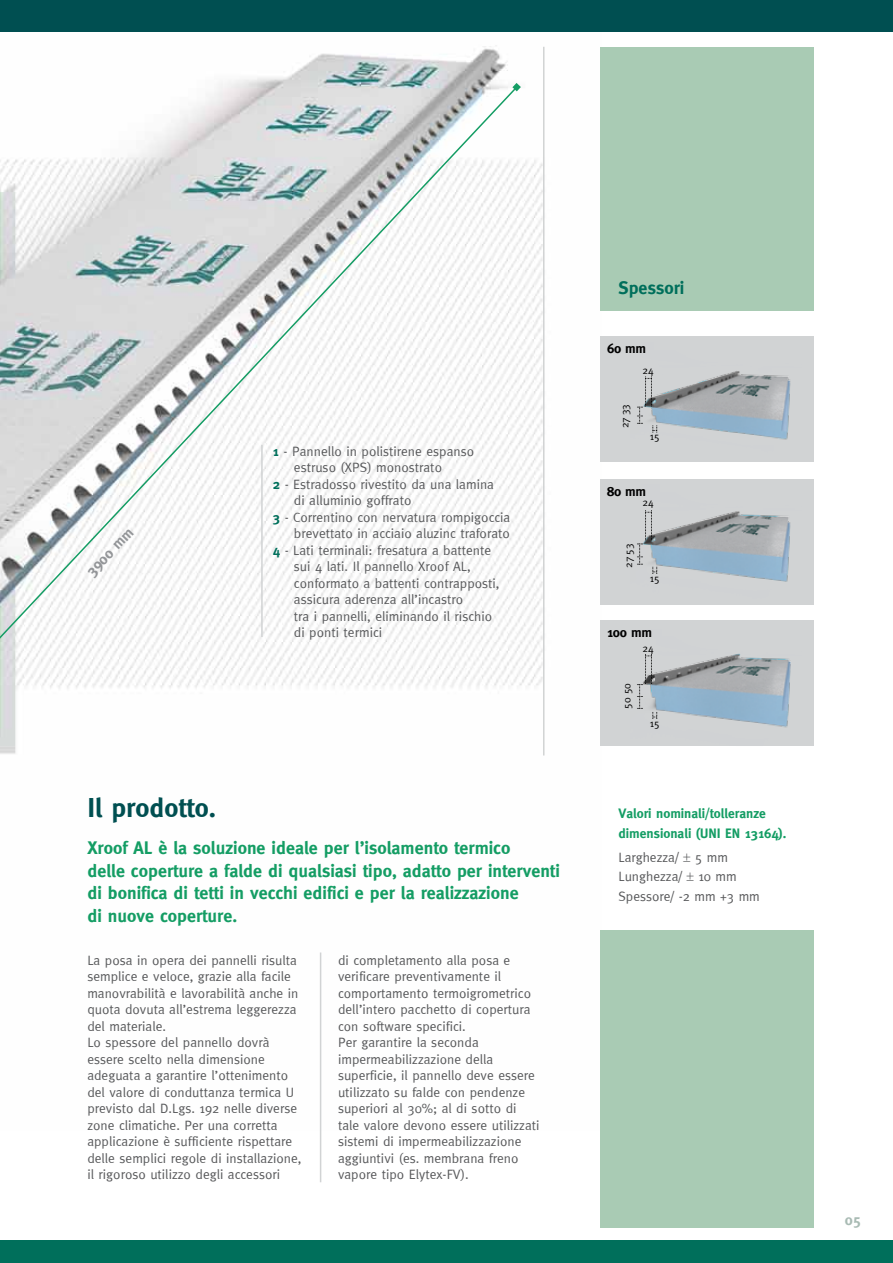
<style>
.page{position:relative;width:893px;height:1263px;background:#fff}
.page>*{position:absolute;margin:0;border:0;box-sizing:border-box;transform-origin:0 0}
.t1{font:700 27px "Meta";color:#004f51}
.t2{font:700 18px/22.5px "Meta";color:#149d64}
.t3{font:700 18px "Meta";color:#006f5b}
.t4{font:700 15px "Meta";color:#939598}
.t5{font:700 15px "Meta";color:#a9bbb4}
.t6{font:13.5px/16.5px "Meta Normal";color:#58595b}
.t7{font:700 13.5px/19.5px "Meta";color:#149d64}
.t8{font:700 13.5px "Meta";letter-spacing:-.02em;color:#000}
.t9{font:10.5px "Meta Normal";color:#000}
.s1{font-family:"Meta";font-weight:700;color:#006f5b}
</style>
<div class="page">
<img style="left:0;top:31px;width:601px;height:1099px">
<div style="left:600px;top:47px;width:214px;height:263px;background:#a9cbb4"></div>
<div style="left:600px;top:931px;width:214px;height:297px;background:#a9cbb4"></div>
<div style="left:0;top:0;width:893px;height:31px;background:#004f51"></div>
<svg style="left:0;top:85px;width:519px;height:836px"></svg>
<svg style="left:512px;top:83px;width:9px;height:8px"></svg>
<div style="left:600px;top:336px;width:214px;height:126px;background:#d1d3d4"></div>
<div style="left:600px;top:479px;width:214px;height:126px;background:#d1d3d4"></div>
<div style="left:600px;top:620px;width:214px;height:126px;background:#d1d3d4"></div>
<hr style="left:320px;top:952px;width:1px;height:230px;background:#d1d3d4">
<hr style="left:261px;top:445px;width:2px;height:192px;background:#d1d3d4">
<hr style="left:543px;top:47px;width:1px;height:708px;background:#d1d3d4">
<div style="left:0;top:1241px;width:893px;height:22px;background:#006f5b"></div>
<img style="left:645px;top:371px;width:146px;height:69px">
<img style="left:657px;top:511px;width:134px;height:71px">
<img style="left:657px;top:653px;width:134px;height:75px">
<svg style="left:637px;top:377px;width:20px;height:55px"></svg>
<svg style="left:637px;top:510px;width:20px;height:64px"></svg>
<svg style="left:637px;top:654px;width:20px;height:65px"></svg>
<p class="t4" style="left:82px;top:567px;width:62px;rotate:-46deg">3900 mm</p>
<p class="t6" style="left:273px;top:443px;width:203px"><span class="s1">1</span> - Pannello in polistirene espanso</p>
<p class="t6" style="left:294px;top:459px;width:150px">estruso (XPS) monostrato</p>
<p class="t6" style="left:273px;top:476px;width:223px"><span class="s1">2</span> - Estradosso rivestito da una lamina</p>
<p class="t6" style="left:294px;top:492px;width:119px">di alluminio goffrato</p>
<p class="t6" style="left:273px;top:509px;width:239px"><span class="s1">3</span> - Correntino con nervatura rompigoccia</p>
<p class="t6" style="left:294px;top:525px;width:217px">brevettato in acciaio aluzinc traforato</p>
<p class="t6" style="left:273px;top:542px;width:220px"><span class="s1">4</span> - Lati terminali: fresatura a battente</p>
<p class="t6" style="left:294px;top:558px;width:178px">sui 4 lati. Il pannello Xroof AL,</p>
<p class="t6" style="left:294px;top:574px;width:207px">conformato a battenti contrapposti,</p>
<p class="t6" style="left:294px;top:591px;width:171px">assicura aderenza all’incastro</p>
<p class="t6" style="left:294px;top:607px;width:200px">tra i pannelli, eliminando il rischio</p>
<p class="t6" style="left:294px;top:624px;width:90px">di ponti termici</p>
<h1 class="t1" style="left:87px;top:792px;width:130px">Il prodotto.</h1>
<h2 class="t2" style="left:87px;top:837px;width:474px">Xroof AL è la soluzione ideale per l’isolamento termico<br>delle coperture a falde di qualsiasi tipo, adatto per interventi di bonifica di tetti in vecchi edifici e per la realizzazione<br>di nuove coperture.</h2>
<p class="t6" style="left:87px;top:952px;width:216px">La posa in opera dei pannelli risulta semplice e veloce, grazie alla facile manovrabilità e lavorabilità anche in quota dovuta all’estrema leggerezza del materiale.<br>Lo spessore del pannello dovrà essere scelto nella dimensione adeguata a garantire l’ottenimento del valore di conduttanza termica U previsto dal D.Lgs. 192 nelle diverse zone climatiche. Per una corretta applicazione è sufficiente rispettare delle semplici regole di installazione, il rigoroso utilizzo degli accessori</p>
<p class="t6" style="left:338px;top:952px;width:203px">di completamento alla posa e verificare preventivamente il comportamento termoigrometrico dell’intero pacchetto di copertura con software specifici.<br>Per garantire la seconda impermeabilizzazione della superficie, il pannello deve essere utilizzato su falde con pendenze superiori al 30%; al di sotto di tale valore devono essere utilizzati sistemi di impermeabilizzazione aggiuntivi (es. membrana freno vapore tipo Elytex-FV).</p>
<h2 class="t3" style="left:618px;top:278px;width:67px">Spessori</h2>
<p class="t8" style="left:607px;top:340px;width:41px">60 mm</p>
<p class="t9" style="left:619px;top:428px;width:26px;rotate:-90deg">27 33</p>
<p class="t9" style="left:643px;top:364px;width:13px">24</p>
<p class="t9" style="left:650px;top:431px;width:11px">15</p>
<p class="t8" style="left:607px;top:483px;width:41px">80 mm</p>
<p class="t9" style="left:643px;top:497px;width:13px">24</p>
<p class="t9" style="left:622px;top:568px;width:26px;rotate:-90deg">27 53</p>
<p class="t9" style="left:650px;top:572px;width:11px">15</p>
<p class="t8" style="left:607px;top:624px;width:46px">100 mm</p>
<p class="t9" style="left:643px;top:642px;width:13px">24</p>
<p class="t9" style="left:621px;top:709px;width:27px;rotate:-90deg">50 50</p>
<p class="t9" style="left:650px;top:717px;width:11px">15</p>
<p class="t7" style="left:618px;top:804px;width:170px">Valori nominali/tolleranze dimensionali (UNI EN 13164).</p>
<p class="t6" style="left:618px;top:847px;width:143px;line-height:19.5px">Larghezza/ 5 mm<br>Lunghezza/ 10 mm<br>Spessore/ -2 mm +3 mm</p>
<p class="t5" style="left:845px;top:1211px;width:18px">05</p>
</div>
